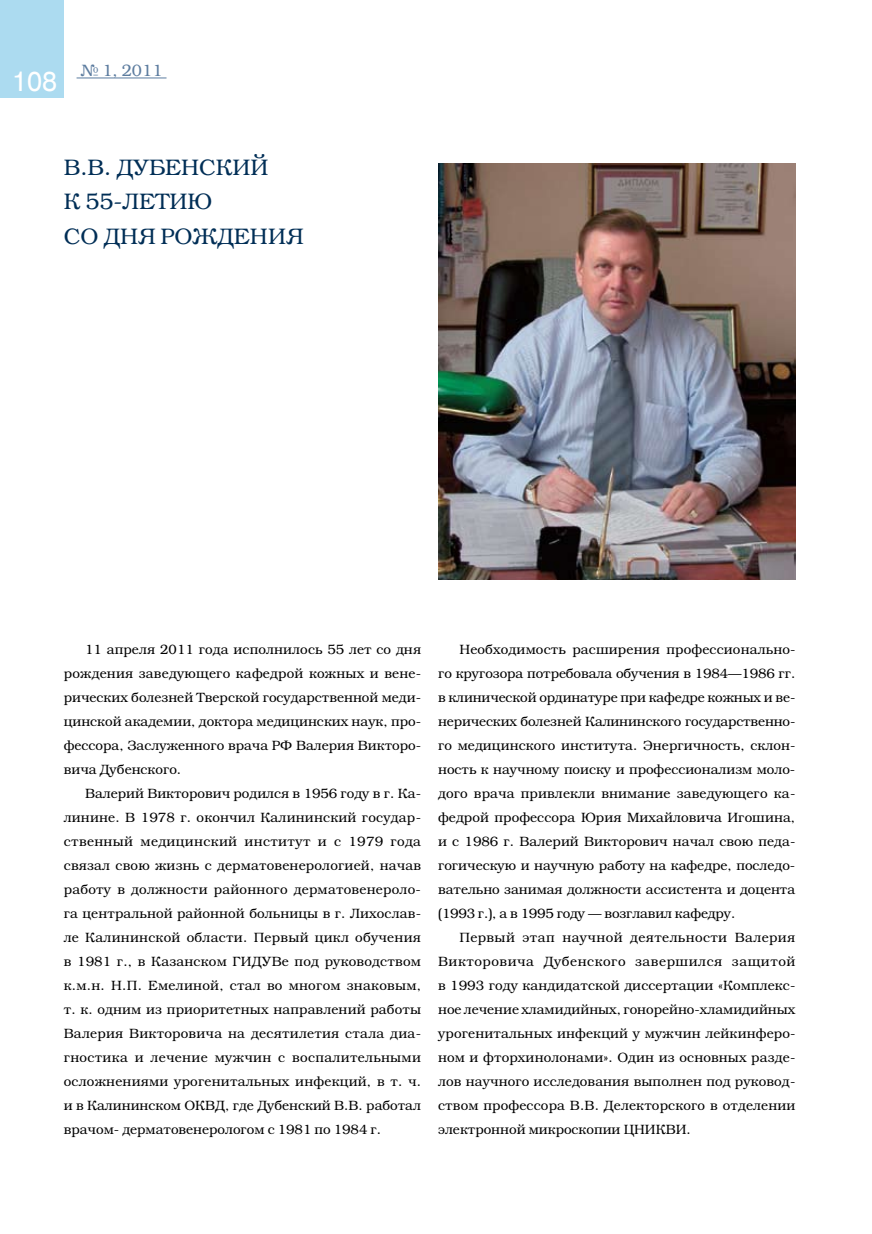
<style>
.page{position:relative;width:872px;height:1234px;background:#fff}
.page>*{position:absolute;margin:0;border:0;box-sizing:border-box;transform-origin:0 0}
.t1{font:27px "Helios";color:#fff}
.t2{font:300 22.5px/34.5px "Bookman C";color:#002e56}
.t3{font:300 16.5px "Bookman C";color:#5c7c9f}
.t4{font:300 13.5px/24px "Bookman C";color:#000;text-align:justify}
</style>
<div class="page">
<div style="left:0;top:0;width:64px;height:98px;background:#acdbf0"></div>
<hr style="left:77px;top:77px;width:89px;height:1px;background:#5c7c9f">
<img style="left:438px;top:163px;width:357px;height:416px">
<h1 class="t1" style="left:12px;top:67px;width:47px">108</h1>
<p class="t3" style="left:80px;top:61px;width:84px">№ 1, 2011</p>
<h2 class="t2" style="left:64px;top:150px;width:241px">В.В. ДУБЕНСКИЙ<br>К 55-ЛЕТИЮ<br>СО ДНЯ РОЖДЕНИЯ</h2>
<p class="t4" style="left:64px;top:637px;width:359px;text-indent:21px">11 апреля 2011 года исполнилось 55 лет со дня рождения заведующего кафедрой кожных и вене&shy;рических болезней Тверской государственной меди&shy;цинской академии, доктора медицинских наук, про&shy;фессора, Заслуженного врача РФ Валерия Викторо&shy;вича Дубенского.</p>
<p class="t4" style="left:64px;top:781px;width:359px;text-indent:21px">Валерий Викторович родился в 1956 году в г. Ка&shy;линине. В 1978 г. окончил Калининский государ&shy;ственный медицинский институт и с 1979 года связал свою жизнь с дерматовенерологией, начав работу в должности районного дерматовенероло&shy;га центральной районной больницы в г. Лихослав&shy;ле Калининской области. Первый цикл обучения в 1981 г., в Казанском ГИДУВе под руководством к.м.н. Н.П. Емелиной, стал во многом знаковым, т. к. одним из приоритетных направлений работы Валерия Викторовича на десятилетия стала диа&shy;гностика и лечение мужчин с воспалительными осложнениями урогенитальных инфекций, в т. ч. и в Калининском ОКВД, где Дубенский В.В. работал врачом- дерматовенерологом с 1981 по 1984 г.</p>
<p class="t4" style="left:438px;top:637px;width:359px;text-indent:21px">Необходимость расширения профессионально&shy;го кругозора потребовала обучения в 1984—1986 гг. в клинической ординатуре при кафедре кожных и ве&shy;нерических болезней Калининского государственно&shy;го медицинского института. Энергичность, склон&shy;ность к научному поиску и профессионализм моло&shy;дого врача привлекли внимание заведующего ка&shy;федрой профессора Юрия Михайловича Игошина, и с 1986 г. Валерий Викторович начал свою педа&shy;гогическую и научную работу на кафедре, последо&shy;вательно занимая должности ассистента и доцента (1993 г.), а в 1995 году — возглавил кафедру.</p>
<p class="t4" style="left:438px;top:925px;width:359px;text-indent:21px">Первый этап научной деятельности Валерия Викторовича Дубенского завершился защитой в 1993 году кандидатской диссертации «Комплекс&shy;ное лечение хламидийных, гонорейно-хламидийных урогенитальных инфекций у мужчин лейкинферо&shy;ном и фторхинолонами». Один из основных разде&shy;лов научного исследования выполнен под руковод&shy;ством профессора В.В. Делекторского в отделении электронной микроскопии ЦНИКВИ.</p>
</div>
